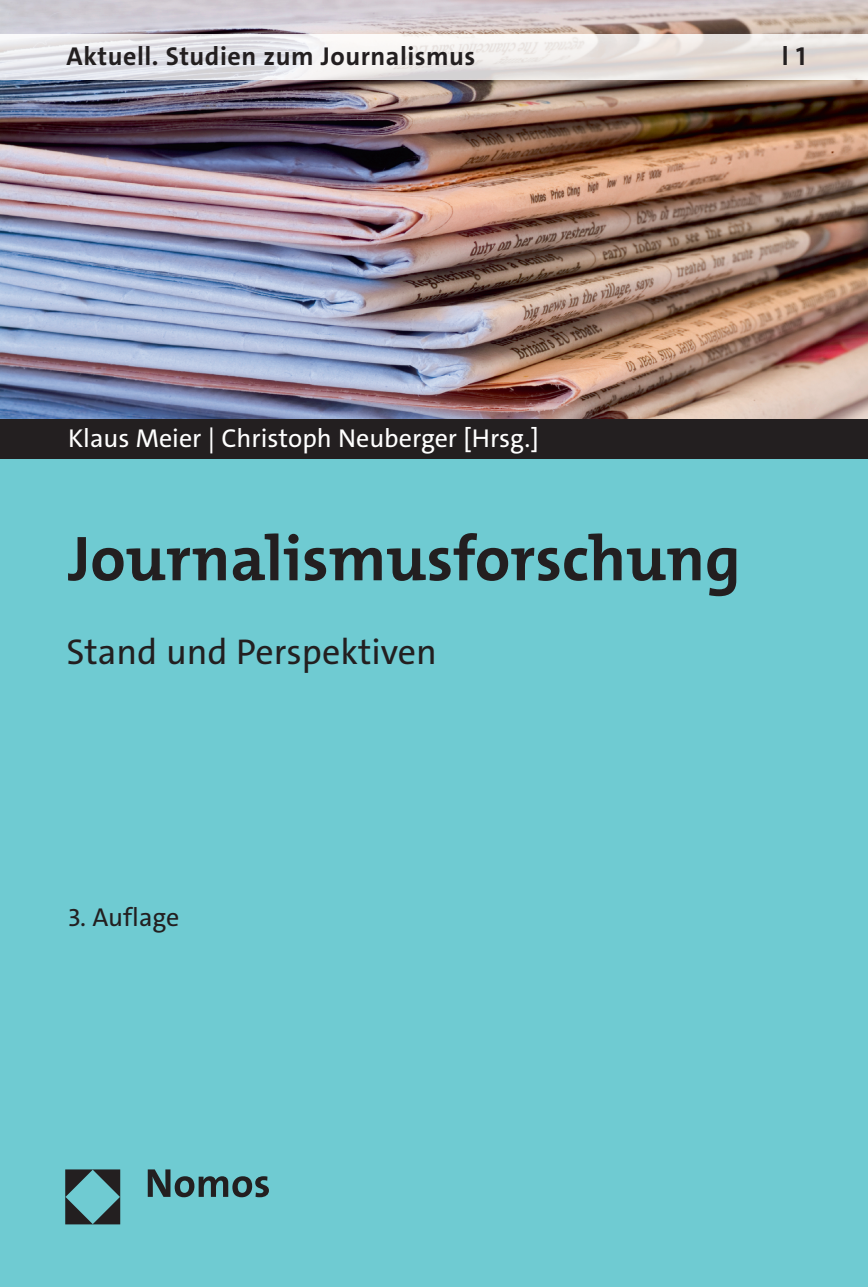
<style>
.page{position:relative;width:868px;height:1287px;background:#fff}
.page>*{position:absolute;margin:0;border:0;box-sizing:border-box;transform-origin:0 0}
.t1{font:700 64px "The Mix C5";color:#231f20}
.t2{font:36px "The Sans C5";color:#231f20}
.t3{font:26px "The Sans C5";color:#fff}
.t4{font:700 26px "The Sans C5";letter-spacing:.02em;color:#231f20}
.t5{font:26px "The Sans C5";color:#231f20}
</style>
<div class="page">
<img style="left:0;top:0;width:867px;height:420px">
<div style="left:0;top:459px;width:867px;height:828px;background:#6fcbd2"></div>
<svg style="left:65px;top:1169px;width:55px;height:55px"></svg>
<svg style="left:148px;top:1169px;width:121px;height:28px"></svg>
<img style="left:0;top:34px;width:867px;height:45px">
<div style="left:0;top:420px;width:867px;height:39px;background:#231f20"></div>
<p class="t4" style="left:67px;top:39px;width:410px">Aktuell. Studien zum Journalismus</p>
<p class="t4" style="left:781px;top:39px;width:25px">l 1</p>
<p class="t3" style="left:68px;top:422px;width:472px">Klaus Meier | Christoph Neuberger [Hrsg.]</p>
<h1 class="t1" style="left:68px;top:518px;width:674px">Journalismusforschung</h1>
<h2 class="t2" style="left:67px;top:629px;width:371px">Stand und Perspektiven</h2>
<p class="t5" style="left:68px;top:901px;width:113px">3. Auflage</p>
</div>
